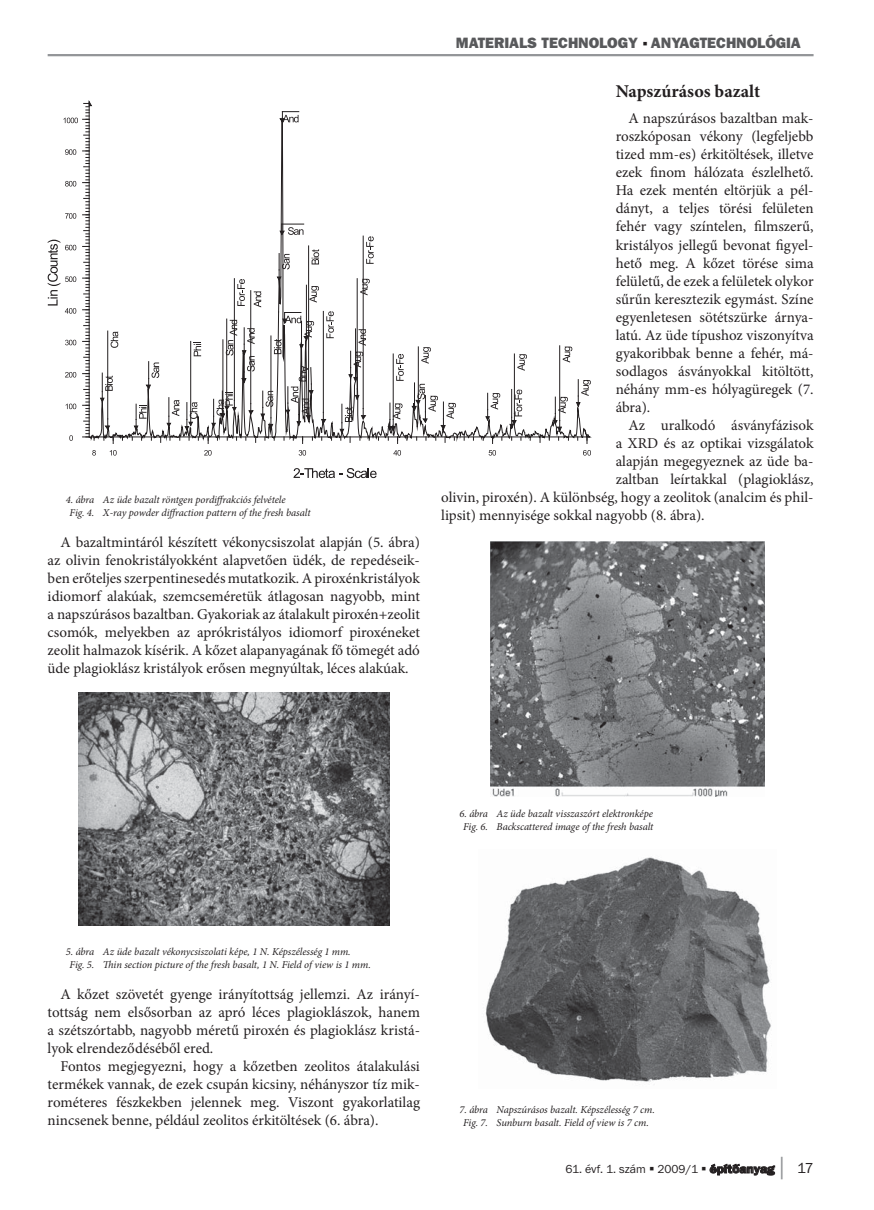
<style>
.page{position:relative;width:874px;height:1210px;background:#fff}
.page>*{position:absolute;margin:0;border:0;box-sizing:border-box;transform-origin:0 0}
.t1{font:700 18px "Minion Pro";color:#231f20}
.t2{font:15px/18px "Minion Pro";color:#231f20;text-align:justify}
.t3{font:800 15px "Frankfurt Gothic";color:#58595b}
.t4{font:12px "Franklin Gothic PFL Normal";color:#231f20}
.t5{font:italic 10.5px/12.6px "Minion Pro";letter-spacing:-.01em;color:#231f20}
.s1{font-family:"Frankfurt Gothic";font-weight:700}
.s2{font-family:"Franklin Gothic PFL Bold";font-size:22.5px;color:#939598}
.s3{font-size:15px}
</style>
<div class="page">
<hr style="left:48px;top:54px;width:765px;height:2px;background:#939598">
<svg style="left:293px;top:468px;width:83px;height:10px"></svg>
<svg style="left:393px;top:450px;width:8px;height:5px"></svg>
<svg style="left:488px;top:450px;width:8px;height:5px"></svg>
<svg style="left:583px;top:450px;width:8px;height:5px"></svg>
<svg style="left:48px;top:100px;width:259px;height:355px"></svg>
<svg style="left:278px;top:117px;width:311px;height:329px"></svg>
<img style="left:78px;top:692px;width:311px;height:233px">
<img style="left:490px;top:541px;width:274px;height:255px">
<img style="left:485px;top:857px;width:286px;height:225px">
<p class="t5" style="left:70px;top:494px;width:242px;text-indent:-4px">4. ábra Az üde bazalt röntgen pordiffrakciós felvétele<br>Fig. 4. X-ray powder diffraction pattern of the fresh basalt</p>
<p class="t2" style="left:48px;top:534px;width:374px;text-indent:13px">A bazaltmintáról készített vékonycsiszolat alapján (5. ábra) az olivin fenokristályokként alapvetően üdék, de repedéseik&shy;ben erőteljes szerpentinesedés mutatkozik. A piroxénkristá lyok idiomorf alakúak, szemcseméretük átlagosan nagyobb, mint a napszúrásos bazaltban. Gyakoriak az átalakult piroxén+zeolit csomók, melyekben az aprókristályos idiomorf piroxéneket zeo lit halmazok kísérik. A kőzet alapanyagának fő tömegét adó üde plagioklász kristályok erősen megnyúltak, léces alakúak.</p>
<p class="t3" style="left:456px;top:37px;width:346px">MATERIALS TECHNOLOGY ANYAGTECHNOLÓGIA</p>
<p class="t1" style="left:615px;top:84px;width:146px">Napszúrásos bazalt</p>
<p class="t2" style="left:615px;top:111px;width:199px;text-indent:13px">A napszúrásos bazaltban mak&shy;roszkóposan vékony (legfeljebb tized mm-es) érkitöltések, illetve ezek finom hálózata észlelhető.<br>Ha ezek mentén eltörjük a pél&shy;dányt, a teljes törési felületen fe hér vagy színtelen, filmszerű, kristályos jellegű bevonat figyel&shy;he tő meg. A kőzet törése sima felületű, de ezek a felületek olykor sűrűn keresztezik egymást. Színe egyenletesen sötétszürke árnya&shy;latú. Az üde típushoz viszonyítva gyakoribbak benne a fehér, má&shy;sodlagos ásványokkal kitöltött, néhány mm-es hólyagüregek (7. ábra).</p>
<p class="t2" style="left:628px;top:417px;width:186px">Az uralkodó ásványfázisok</p>
<p class="t2" style="left:615px;top:435px;width:199px">a XRD és az optikai vizsgálatok</p>
<p class="t2" style="left:615px;top:453px;width:199px">alapján megegyeznek az üde ba-</p>
<p class="t2" style="left:615px;top:471px;width:199px">zaltban leírtakkal (plagioklász,</p>
<p class="t2" style="left:441px;top:489px;width:374px">olivin, piroxén). A különbség, hogy a zeolitok (analcim és phil-</p>
<p class="t2" style="left:441px;top:507px;width:265px">lipsit) mennyisége sokkal nagyobb (8. ábra).</p>
<p class="t5" style="left:459px;top:808px;width:195px;text-align:center">6. ábra Az üde bazalt visszaszórt elektronképe<br>Fig. 6. Backscattered image of the fresh basalt</p>
<p class="t5" style="left:70px;top:946px;width:302px;text-indent:-4px">5. ábra Az üde bazalt vékonycsiszolati képe, 1 N. Képszélesség 1 mm.<br>Fig. 5. Thin section picture of the fresh basalt, 1 N. Field of view is 1 mm.</p>
<p class="t2" style="left:48px;top:986px;width:374px;text-indent:13px">A kőzet szövetét gyenge irányítottság jellemzi. Az irányí&shy;tottság nem elsősorban az apró léces plagioklászok, hanem a szétszórtabb, nagyobb méretű piroxén és plagioklász kristá&shy;lyok elrendeződéséből ered.</p>
<p class="t2" style="left:48px;top:1058px;width:374px;text-indent:13px">Fontos megjegyezni, hogy a kőzetben zeolitos átalakulási termékek vannak, de ezek csupán kicsiny, néhányszor tíz mik&shy;rométeres fészkekben jelennek meg. Viszont gyakorlatilag nincsenek benne, például zeolitos érkitöltések (6. ábra).</p>
<p class="t5" style="left:459px;top:1104px;width:197px;text-align:center">7. ábra Napszúrásos bazalt. Képszélesség 7 cm.<br>Fig. 7. Sunburn basalt. Field of view is 7 cm.</p>
<p class="t4" style="left:565px;top:1164px;width:249px">61. évf. 1. szám 2009/1 <span class="s1">építôanyag</span> <span class="s2">|</span> <span class="s3">17</span></p>
</div>
